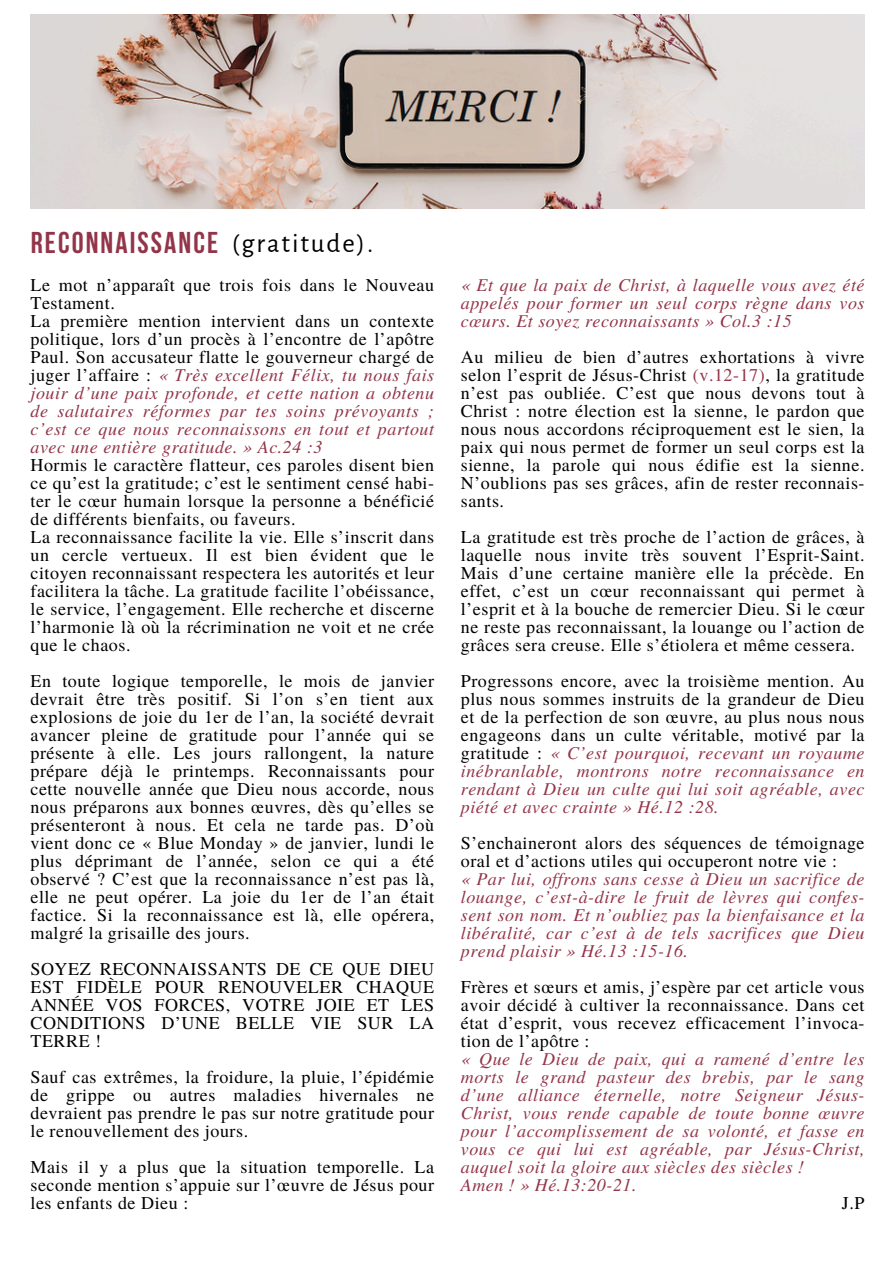
<style>
.page{position:relative;width:894px;height:1264px;background:#fff}
.page>*{position:absolute;margin:0;border:0;box-sizing:border-box;transform-origin:0 0}
.t1{font:700 30px "Bebas Neue";letter-spacing:.07em;color:#933549}
.t2{font:27px "Alegreya Sans";letter-spacing:.07em;color:#000}
.t3{font:18px/18px "Te X Gyre Termes";letter-spacing:.03em;color:#000;text-align:justify}
.t4{font:italic 18px/18px "Te X Gyre Termes";letter-spacing:.03em;color:#933549;text-align:justify}
.s1{font-style:normal;color:#000}
.s2{color:#933549}
.s3{font-style:italic;color:#933549}
</style>
<div class="page">
<img style="left:30px;top:15px;width:834px;height:193px">
<p class="t1" style="left:31px;top:230px;width:189px">RECONNAISSANCE</p>
<h1 class="t3" style="left:30px;top:274px;width:405px">Le mot n’apparaît que trois fois dans le Nouveau<br>Testament.</h1>
<h2 class="t4" style="left:30px;top:310px;width:405px"><span class="s1">La première mention intervient dans un contexte politique, lors d’un procès à l’encontre de l’apôtre Paul. Son accusateur flatte le gouverneur chargé de juger l’affaire :</span> « Très excellent Félix, tu nous fais jouir d’une paix profonde, et cette nation a obtenu de salutaires réformes par tes soins prévoyants ; c’est ce que nous reconnaissons en tout et partout avec une entière gratitude. » Ac.24 :3</h2>
<p class="t3" style="left:30px;top:454px;width:405px">Hormis le caractère flatteur, ces paroles disent bien ce qu’est la gratitude; c’est le sentiment censé habi&shy;ter le cœur humain lorsque la personne a bénéficié de différents bienfaits, ou faveurs.</p>
<p class="t3" style="left:30px;top:526px;width:405px">La reconnaissance facilite la vie. Elle s’inscrit dans un cercle vertueux. Il est bien évident que le citoyen reconnaissant respectera les autorités et leur facilitera la tâche. La gratitude facilite l’obéissance, le service, l’engagement. Elle recherche et discerne l’harmonie là où la récrimination ne voit et ne crée que le chaos.</p>
<p class="t3" style="left:30px;top:670px;width:405px">En toute logique temporelle, le mois de janvier devrait être très positif. Si l’on s’en tient aux explosions de joie du 1er de l’an, la société devrait avancer pleine de gratitude pour l’année qui se présente à elle. Les jours rallongent, la nature prépare déjà le printemps. Reconnaissants pour cette nouvelle année que Dieu nous accorde, nous nous préparons aux bonnes œuvres, dès qu’elles se présenteront à nous. Et cela ne tarde pas. D’où vient donc ce « Blue Monday » de janvier, lundi le plus déprimant de l’année, selon ce qui a été observé ? C’est que la reconnaissance n’est pas là, elle ne peut opérer. La joie du 1er de l’an était factice. Si la reconnaissance est là, elle opérera, malgré la grisaille des jours.</p>
<p class="t3" style="left:30px;top:958px;width:405px">SOYEZ RECONNAISSANTS DE CE QUE DIEU EST FIDÈLE POUR RENOUVELER CHAQUE ANNÉE VOS FORCES, VOTRE JOIE ET LES CONDITIONS D’UNE BELLE VIE SUR LA TERRE !</p>
<p class="t3" style="left:30px;top:1066px;width:405px">Sauf cas extrêmes, la froidure, la pluie, l’épidémie de grippe ou autres maladies hivernales ne devraient pas prendre le pas sur notre gratitude pour le renouvellement des jours.</p>
<h3 class="t3" style="left:30px;top:1156px;width:405px">Mais il y a plus que la situation temporelle. La seconde mention s’appuie sur l’œuvre de Jésus pour les enfants de Dieu :</h3>
<p class="t2" style="left:232px;top:230px;width:143px">(gratitude).</p>
<p class="t4" style="left:460px;top:274px;width:405px">« Et que la paix de Christ, à laquelle vous avez été appelés pour former un seul corps règne dans vos cœurs. Et soyez reconnaissants » Col.3 :15</p>
<p class="t3" style="left:460px;top:346px;width:405px">Au milieu de bien d’autres exhortations à vivre selon l’esprit de Jésus-Christ <span class="s2">(v.12-17)</span>, la gratitude n’est pas oubliée. C’est que nous devons tout à Christ : notre élection est la sienne, le pardon que nous nous accordons réciproquement est le sien, la paix qui nous permet de former un seul corps est la sienne, la parole qui nous édifie est la sienne.<br>N’oublions pas ses grâces, afin de rester reconnais&shy;sants.</p>
<p class="t3" style="left:460px;top:526px;width:405px">La gratitude est très proche de l’action de grâces, à laquelle nous invite très souvent l’Esprit-Saint.<br>Mais d’une certaine manière elle la précède. En effet, c’est un cœur reconnaissant qui permet à l’esprit et à la bouche de remercier Dieu. Si le cœur ne reste pas reconnaissant, la louange ou l’action de grâces sera creuse. Elle s’étiolera et même cessera.</p>
<p class="t3" style="left:460px;top:670px;width:405px">Progressons encore, avec la troisième mention. Au plus nous sommes instruits de la grandeur de Dieu et de la perfection de son œuvre, au plus nous nous engageons dans un culte véritable, motivé par la gratitude : <span class="s3">« C’est pourquoi, recevant un royaume inébranlable, montrons notre reconnaissance en rendant à Dieu un culte qui lui soit agréable, avec piété et avec crainte » Hé.12 :28.</span></p>
<p class="t3" style="left:460px;top:832px;width:405px">S’enchaineront alors des séquences de témoignage oral et d’actions utiles qui occuperont notre vie :</p>
<p class="t4" style="left:460px;top:868px;width:405px">« Par lui, offrons sans cesse à Dieu un sacrifice de louange, c’est-à-dire le fruit de lèvres qui confes&shy;sent son nom. Et n’oubliez pas la bienfaisance et la libéralité, car c’est à de tels sacrifices que Dieu prend plaisir » Hé.13 :15-16.</p>
<p class="t3" style="left:460px;top:976px;width:405px">Frères et sœurs et amis, j’espère par cet article vous avoir décidé à cultiver la reconnaissance. Dans cet état d’esprit, vous recevez efficacement l’invoca&shy;tion de l’apôtre :</p>
<p class="t4" style="left:460px;top:1048px;width:405px">« Que le Dieu de paix, qui a ramené d’entre les morts le grand pasteur des brebis, par le sang d’une alliance éternelle, notre Seigneur Jésus-Christ, vous rende capable de toute bonne œuvre pour l’accomplissement de sa volonté, et fasse en vous ce qui lui est agréable, par Jésus-Christ, auquel soit la gloire aux siècles des siècles !</p>
<p class="t4" style="left:460px;top:1174px;width:177px">Amen ! » Hé.13:20-21.</p>
<p class="t3" style="left:841px;top:1192px;width:24px">J.P</p>
</div>
